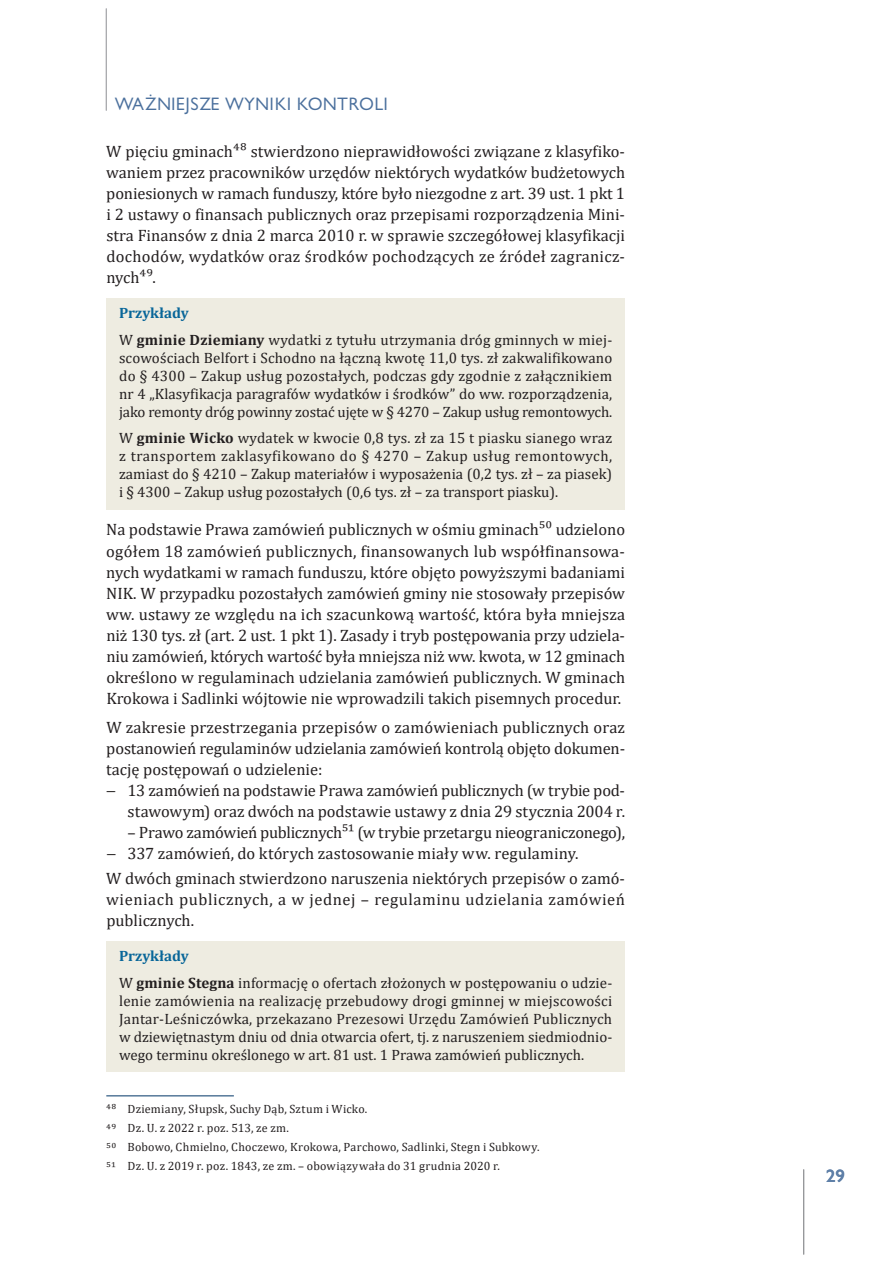
<style>
.page{position:relative;width:893px;height:1263px;background:#fff}
.page>*{position:absolute;margin:0;border:0;box-sizing:border-box;transform-origin:0 0}
.t1{font:16.5px/21px "Cambria";color:#231f20;text-align:justify}
.t2{font:16.5px "Gilead TTEFN";letter-spacing:.05em;color:#4b709d}
.t3{font:700 16.5px "Gilead TTEFN";color:#5f80a8}
.t4{font:15px/18px "Cambria";color:#231f20;text-align:justify}
.t5{font:12px/19.2px "Cambria";letter-spacing:.02em;color:#231f20}
.s1{font-weight:700;color:#086699}
.s2{font-weight:700}
.s3{font-family:"Myriad Pro"}
</style>
<div class="page">
<hr style="left:106px;top:9px;width:1px;height:102px;background:#a8a9ad">
<hr style="left:803px;top:1169px;width:1px;height:85px;background:#939598">
<div style="left:106px;top:298px;width:519px;height:41px;background:#eeece1"></div>
<div style="left:106px;top:325px;width:519px;height:104px;background:#eeece1"></div>
<div style="left:106px;top:423px;width:519px;height:86px;background:#eeece1"></div>
<div style="left:106px;top:941px;width:519px;height:41px;background:#eeece1"></div>
<div style="left:106px;top:968px;width:519px;height:104px;background:#eeece1"></div>
<hr style="left:106px;top:1095px;width:128px;height:1px;background:#003667">
<p class="t2" style="left:115px;top:93px;width:275px">WAŻNIEJSZE WYNIKI KONTROLI</p>
<p class="t1" style="left:106px;top:141px;width:520px">W pięciu gminach48 stwierdzono nieprawidłowości związane z klasyfiko&shy;waniem przez pracowników urzędów niektórych wydatków budżetowych poniesionych w ramach funduszy, które było niezgodne z art. 39 ust. 1 pkt 1 i 2 ustawy o finansach publicznych oraz przepisami rozporządzenia Mini&shy;stra Finansów z dnia 2 marca 2010 r. w sprawie szczegółowej klasyfikacji dochodów, wydatków oraz środków pochodzących ze źródeł zagranicz&shy;nych49.</p>
<p class="t4" style="left:119px;top:300px;width:495px;line-height:26.5px"><span class="s1">Przykłady<br></span>W <span class="s2">gminie Dziemiany</span> wydatki z tytułu utrzymania dróg gminnych w miej-</p>
<p class="t4" style="left:119px;top:349px;width:495px">scowościach Belfort i Schodno na łączną kwotę 11,0 tys. zł zakwalifikowano do § 4300 – Zakup usług pozostałych, podczas gdy zgodnie z załącznikiem nr 4 „Klasyfikacja paragrafów wydatków i środków” do ww. rozporządzenia, jako remonty dróg powinny zostać ujęte w § 4270 – Zakup usług remontowych.</p>
<p class="t4" style="left:119px;top:429px;width:495px">W <span class="s2">gminie Wicko</span> wydatek w kwocie 0,8 tys. zł za 15 t piasku sianego wraz z transportem zaklasyfikowano do § 4270 – Zakup usług remontowych, zamiast do § 4210 – Zakup materiałów i wyposażenia (0,2 tys. zł – za piasek) i § 4300 – Zakup usług pozostałych (0,6 tys. zł – za transport piasku).</p>
<p class="t1" style="left:106px;top:519px;width:520px">Na podstawie Prawa zamówień publicznych w ośmiu gminach50 udzielono ogółem 18 zamówień publicznych, finansowanych lub współfinansowa&shy;nych wydatkami w ramach funduszu, które objęto powyższymi badaniami NIK. W przypadku pozostałych zamówień gminy nie stosowały przepisów ww. ustawy ze względu na ich szacunkową wartość, która była mniejsza niż 130 tys. zł (art. 2 ust. 1 pkt 1). Zasady i tryb postępowania przy udziela&shy;niu zamówień, których wartość była mniejsza niż ww. kwota, w 12 gminach określono w regulaminach udzielania zamówień publicznych. W gminach Krokowa i Sadlinki wójtowie nie wprowadzili takich pisemnych procedur.</p>
<p class="t1" style="left:106px;top:717px;width:520px">W zakresie przestrzegania przepisów o zamówieniach publicznych oraz</p>
<p class="t1" style="left:106px;top:738px;width:520px">postanowień regulaminów udzielania zamówień kontrolą objęto dokumen-</p>
<p class="t1" style="left:106px;top:759px;width:218px">tację postępowań o udzielenie:</p>
<p class="t1" style="left:106px;top:780px;width:520px"><span class="s3">−</span> 13 zamówień na podstawie Prawa zamówień publicznych (w trybie pod-</p>
<p class="t1" style="left:128px;top:801px;width:499px">stawowym) oraz dwóch na podstawie ustawy z dnia 29 stycznia 2004 r.</p>
<p class="t1" style="left:106px;top:822px;width:520px;text-indent:21px">– Prawo zamówień publicznych51 (w trybie przetargu nieograniczonego), <span class="s3">−</span> 337 zamówień, do których zastosowanie miały ww. regulaminy.</p>
<p class="t1" style="left:106px;top:868px;width:520px">W dwóch gminach stwierdzono naruszenia niektórych przepisów o zamó&shy;wieniach publicznych, a w jednej – regulaminu udzielania zamówień publicznych.</p>
<p class="t4" style="left:119px;top:943px;width:495px;line-height:26.5px"><span class="s1">Przykłady<br></span>W <span class="s2">gminie Stegna</span> informację o ofertach złożonych w postępowaniu o udzie-</p>
<p class="t4" style="left:119px;top:992px;width:495px">lenie zamówienia na realizację przebudowy drogi gminnej w miejscowości Jantar-Leśniczówka, przekazano Prezesowi Urzędu Zamówień Publicznych w dziewiętnastym dniu od dnia otwarcia ofert, tj. z naruszeniem siedmiodnio&shy;wego terminu określonego w art. 81 ust. 1 Prawa zamówień publicznych.</p>
<p class="t5" style="left:106px;top:1099px;width:435px">48 Dziemiany, Słupsk, Suchy Dąb, Sztum i Wicko.<br>49 Dz. U. z 2022 r. poz. 513, ze zm.<br>50 Bobowo, Chmielno, Choczewo, Krokowa, Parchowo, Sadlinki, Stegn i Subkowy.<br>51 Dz. U. z 2019 r. poz. 1843, ze zm. – obowiązywała do 31 grudnia 2020 r.</p>
<p class="t3" style="left:826px;top:1165px;width:20px">29</p>
</div>
